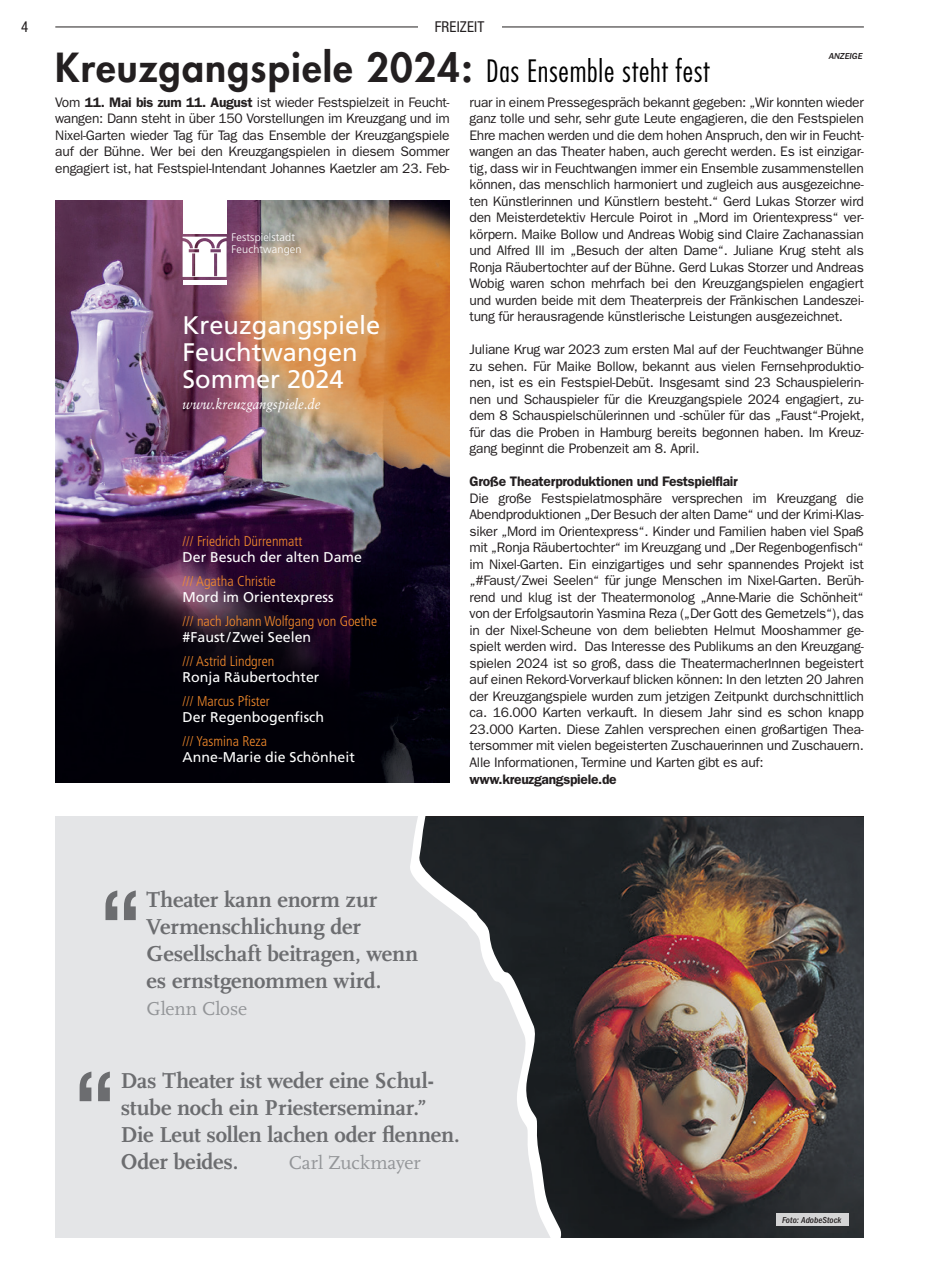
<style>
.page{position:relative;width:932px;height:1263px;background:#fff}
.page>*{position:absolute;margin:0;border:0;box-sizing:border-box;transform-origin:0 0}
.ZITATE{font:500 condensed 103.5px "Helvetica Neue LT Std";color:#6c6d70}
.Headline_FREIZEIT_FETT{font:800 39px "Futura";letter-spacing:.03em;color:#231f20}
.t1{font:25.35px/27.3px "Frutiger LT Pro";color:#fff}
.ZITATE-2{font:700 22.5px/27px "Scala OT";letter-spacing:-.005em;color:#6c6d70}
.ZITATE-3{font:19.5px "Scala OT";letter-spacing:-.005em;color:#939598}
.t2{font:condensed 15px "Helvetica Neue LT Std";letter-spacing:.01em;color:#231f20}
.t3{font:italic 14.7px "Sabon LT Std";color:#fff;scale:.89 1}
.t4{font:14.1px/15.8px "Frutiger LT Pro";color:#fff}
.t5{font:300 condensed 14.1px/15.8px "Frutiger LT Std";color:#f68c2b}
.Fließtext_FREIZEIT{font:13.8px/16.5px "Franklin Gothic";letter-spacing:-.02em;color:#231f20;text-align:justify}
.Fließtext_FREIZEIT-2{font:600 13.8px "Franklin Gothic";letter-spacing:-.02em;color:#231f20}
.t6{font:300 10.95px/12px "Frutiger LT Pro";letter-spacing:.01em;color:#fff}
.Bildunterschrift_Block{font:italic 500 condensed 9px "Franklin Gothic";color:#231f20}
.Bildunterschrift_Zentriert{font:italic 500 9px "Franklin Gothic";color:#231f20}
.s1{font-weight:300;font-stretch:condensed;font-size:30px;color:#000}
.s2{font-weight:600}
.s3{font-family:"Frutiger LT Pro";font-weight:400;font-stretch:normal;color:#fff}
.s4{font-family:"Frutiger LT Std";font-weight:300;font-stretch:condensed;color:#f68c2b}
</style>
<div class="page">
<img style="left:564px;top:817px;width:299px;height:420px">
<svg style="left:55px;top:816px;width:500px;height:421px;background:#d1d2d4"></svg>
<img style="left:55px;top:200px;width:394px;height:582px">
<img style="left:191px;top:200px;width:258px;height:303px">
<img style="left:55px;top:455px;width:282px;height:53px">
<img style="left:278px;top:508px;width:139px;height:24px">
<img style="left:55px;top:505px;width:223px;height:27px">
<img style="left:55px;top:532px;width:384px;height:250px">
<hr style="left:182px;top:280px;width:44px;height:4px;background:#fff">
<div style="left:182px;top:200px;width:44px;height:34px;background:#fff"></div>
<svg style="left:182px;top:237px;width:44px;height:40px"></svg>
<div style="left:775px;top:1213px;width:73px;height:13px;background:#d5d5d6"></div>
<hr style="left:55px;top:27px;width:808px;height:1px;background:#231f20">
<div style="left:417px;top:21px;width:84px;height:11px;background:#fff"></div>
<p class="t2" style="left:21px;top:18px;width:9px">4</p>
<p class="t2" style="left:434px;top:18px;width:51px">FREIZEIT</p>
<p class="Headline_FREIZEIT_FETT" style="left:55px;top:43px;width:655px">Kreuzgangspiele 2024: <span class="s1">Das Ensemble steht fest</span></p>
<p class="Fließtext_FREIZEIT" style="left:55px;top:94px;width:396px">Vom <span class="s2">11. Mai bis zum 11. August</span> ist wieder Festspielzeit in Feucht&shy;wangen: Dann steht in über 150 Vorstellungen im Kreuzgang und im Nixel-Garten wieder Tag für Tag das Ensemble der Kreuzgangspiele auf der Bühne. Wer bei den Kreuzgangspielen in diesem Sommer engagiert ist, hat Festspiel-Intendant Johannes Kaetzler am 23. Feb-</p>
<p class="Fließtext_FREIZEIT" style="left:469px;top:94px;width:396px">ruar in einem Pressegespräch bekannt gegeben: „Wir konnten wieder ganz tolle und sehr, sehr gute Leute engagieren, die den Festspielen Ehre machen werden und die dem hohen Anspruch, den wir in Feucht&shy;wangen an das Theater haben, auch gerecht werden. Es ist einzigar&shy;tig, dass wir in Feuchtwangen immer ein Ensemble zusammenstellen können, das menschlich harmoniert und zugleich aus ausgezeichne&shy;ten Künstlerinnen und Künstlern besteht.“ Gerd Lukas Storzer wird den Meisterdetektiv Hercule Poirot in „Mord im Orientexpress“ ver&shy;körpern. Maike Bollow und Andreas Wobig sind Claire Zachanassian und Alfred Ill im „Besuch der alten Dame“. Juliane Krug steht als Ronja Räubertochter auf der Bühne. Gerd Lukas Storzer und Andreas Wobig waren schon mehrfach bei den Kreuzgangspielen engagiert und wurden beide mit dem Theaterpreis der Fränkischen Landeszei&shy;tung für herausragende künstlerische Leistungen ausgezeichnet.</p>
<p class="Fließtext_FREIZEIT" style="left:469px;top:342px;width:396px">Juliane Krug war 2023 zum ersten Mal auf der Feuchtwanger Bühne zu sehen. Für Maike Bollow, bekannt aus vielen Fernsehproduktio&shy;nen, ist es ein Festspiel-Debüt. Insgesamt sind 23 Schauspielerin&shy;nen und Schauspieler für die Kreuzgangspiele 2024 engagiert, zu&shy;dem 8 Schauspielschülerinnen und -schüler für das „Faust“-Projekt, für das die Proben in Hamburg bereits begonnen haben. Im Kreuz&shy;gang beginnt die Probenzeit am 8. April.</p>
<p class="Fließtext_FREIZEIT-2" style="left:469px;top:474px;width:270px">Große Theaterproduktionen und Festspielflair</p>
<p class="Fließtext_FREIZEIT" style="left:469px;top:490px;width:396px">Die große Festspielatmosphäre versprechen im Kreuzgang die Abendproduktionen „Der Besuch der alten Dame“ und der Krimi-Klas&shy;siker „Mord im Orientexpress“. Kinder und Familien haben viel Spaß mit „Ronja Räubertochter“ im Kreuzgang und „Der Regenbogenfisch“ im Nixel-Garten. Ein einzigartiges und sehr spannendes Projekt ist „#Faust/Zwei Seelen“ für junge Menschen im Nixel-Garten. Berüh&shy;rend und klug ist der Theatermonolog „Anne-Marie die Schönheit“ von der Erfolgsautorin Yasmina Reza („Der Gott des Gemetzels“), das in der Nixel-Scheune von dem beliebten Helmut Mooshammer ge&shy;spielt werden wird. Das Interesse des Publikums an den Kreuzgang&shy;spielen 2024 ist so groß, dass die TheatermacherInnen begeistert auf einen Rekord-Vorverkauf blicken können: In den letzten 20 Jahren der Kreuzgangspiele wurden zum jetzigen Zeitpunkt durchschnittlich ca. 16.000 Karten verkauft. In diesem Jahr sind es schon knapp 23.000 Karten. Diese Zahlen versprechen einen großartigen Thea&shy;tersommer mit vielen begeisterten Zuschauerinnen und Zuschauern.</p>
<p class="Fließtext_FREIZEIT" style="left:469px;top:754px;width:295px">Alle Informationen, Termine und Karten gibt es auf:</p>
<p class="Fließtext_FREIZEIT-2" style="left:469px;top:771px;width:149px">www.kreuzgangspiele.de</p>
<p class="Bildunterschrift_Zentriert" style="left:828px;top:51px;width:35px">ANZEIGE</p>
<p class="t6" style="left:231px;top:231px;width:71px">Festspielstadt<br>Feuchtwangen</p>
<p class="t1" style="left:182px;top:311px;width:199px">Kreuzgangspiele<br>Feuchtwangen<br>Sommer 2024</p>
<p class="t3" style="left:182px;top:396px;width:156px">www.kreuzgangspiele.de</p>
<p class="t5" style="left:182px;top:534px;width:181px">/// Friedrich Dürrenmatt<br><span class="s3">Der Besuch der alten Dame</span></p>
<p class="t4" style="left:182px;top:573px;width:152px"><span class="s4">/// Agatha Christie<br></span>Mord im Orientexpress</p>
<p class="t5" style="left:182px;top:613px;width:196px">/// nach Johann Wolfgang von Goethe <span class="s3">#Faust/Zwei Seelen</span></p>
<p class="t4" style="left:182px;top:653px;width:138px"><span class="s4">/// Astrid Lindgren<br></span>Ronja Räubertochter</p>
<p class="t4" style="left:182px;top:693px;width:143px"><span class="s4">/// Marcus Pfister<br></span>Der Regenbogenfisch</p>
<p class="t4" style="left:182px;top:733px;width:174px"><span class="s4">/// Yasmina Reza<br></span>Anne-Marie die Schönheit</p>
<p class="ZITATE" style="left:98px;top:866px;width:46px">“</p>
<p class="ZITATE-2" style="left:146px;top:887px;width:273px">Theater kann enorm zur<br>Vermenschlichung der<br>Gesellschaft beitragen, wenn es ernstgenommen wird.</p>
<p class="ZITATE-3" style="left:146px;top:998px;width:102px">Glenn Close</p>
<p class="ZITATE" style="left:73px;top:1047px;width:46px">“</p>
<p class="ZITATE-2" style="left:121px;top:1068px;width:340px">Das Theater ist weder eine Schul&shy;stube noch ein Priesterseminar.”<br>Die Leut sollen lachen oder flennen.<br>Oder beides.</p>
<p class="ZITATE-3" style="left:289px;top:1152px;width:133px">Carl Zuckmayer</p>
<p class="Bildunterschrift_Block" style="left:781px;top:1215px;width:61px">Foto: AdobeStock</p>
</div>
